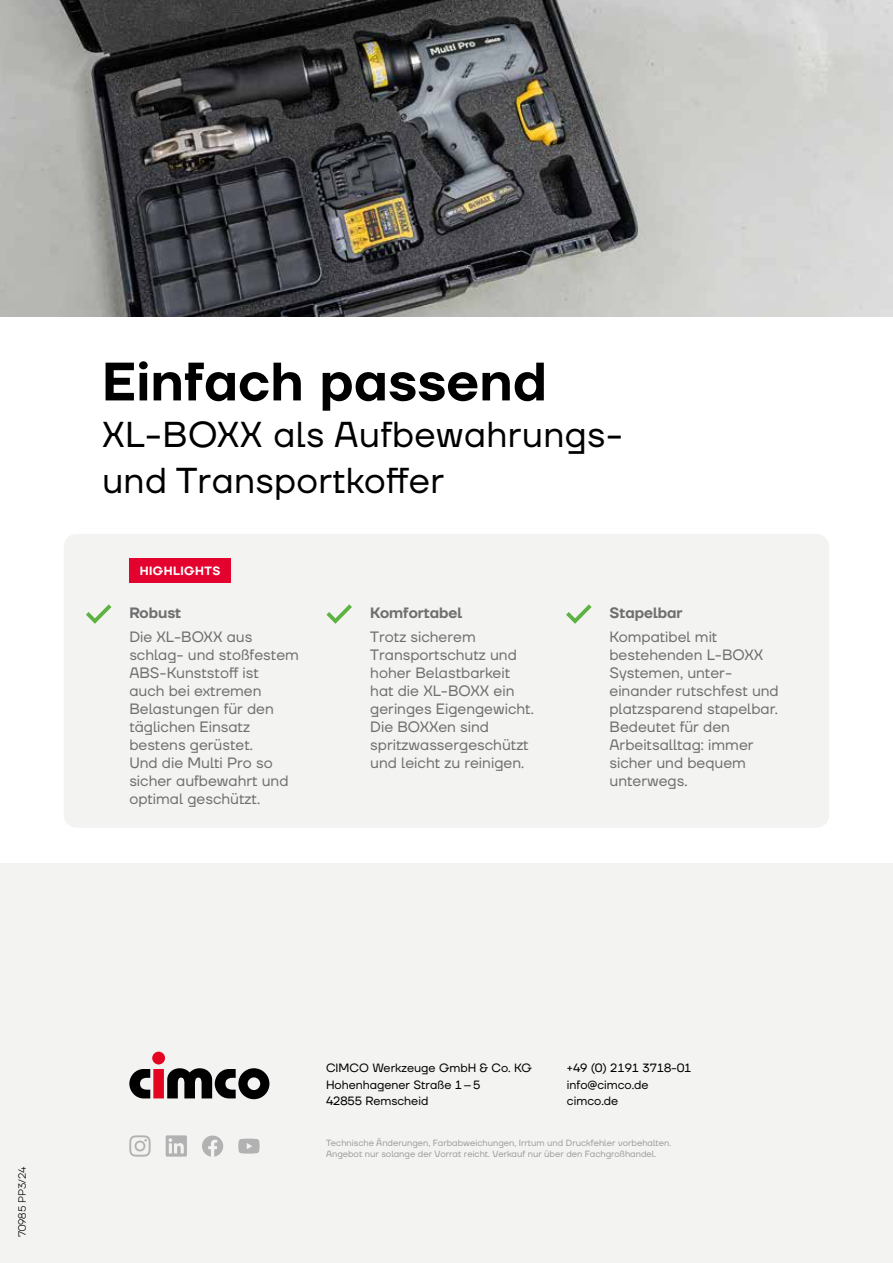
<style>
.page{position:relative;width:893px;height:1263px;background:#fff}
.page>*{position:absolute;margin:0;border:0;box-sizing:border-box;transform-origin:0 0}
.t1{font:600 54px "TT Firs Neue";letter-spacing:.01em;color:#000}
.t2{font:36px/46.5px "TT Firs Neue";letter-spacing:.01em;color:#000}
.t3{font:15px/18px "TT Firs Neue";color:#706f6f}
.t4{font:600 15px "TT Firs Neue";color:#706f6f}
.t5{font:12px/16.5px "TT Firs Neue";color:#000}
.t6{font:600 12px "TT Firs Neue";letter-spacing:.04em;color:#fff}
.t7{font:300 10.5px "TT Firs Neue";color:#000}
.t8{font:9px/10.8px "TT Firs Neue";color:#9d9d9c}
</style>
<div class="page">
<img style="left:0;top:0;width:893px;height:317px">
<div style="left:64px;top:534px;width:765px;height:294px;background:#f3f3f2;border-radius:13px"></div>
<div style="left:129px;top:558px;width:102px;height:24px;background:#e4032f"></div>
<svg style="left:86px;top:604px;width:25px;height:20px"></svg>
<svg style="left:326px;top:604px;width:26px;height:20px"></svg>
<svg style="left:566px;top:604px;width:26px;height:20px"></svg>
<div style="left:0;top:863px;width:893px;height:400px;background:#f3f3f2"></div>
<svg style="left:129px;top:1052px;width:140px;height:47px"></svg>
<svg style="left:129px;top:1135px;width:22px;height:21px"></svg>
<svg style="left:166px;top:1135px;width:21px;height:21px"></svg>
<svg style="left:202px;top:1135px;width:21px;height:22px"></svg>
<svg style="left:238px;top:1138px;width:22px;height:15px"></svg>
<h1 class="t1" style="left:102px;top:345px;width:446px">Einfach passend</h1>
<h2 class="t2" style="left:102px;top:411px;width:523px">XL-BOXX als Aufbewahrungs&shy;und Transportkoffer</h2>
<p class="t6" style="left:140px;top:563px;width:82px">HIGHLIGHTS</p>
<p class="t4" style="left:129px;top:602px;width:53px">Robust</p>
<p class="t3" style="left:129px;top:628px;width:171px">Die XL-BOXX aus schlag- und stoßfestem<br>ABS-Kunststoff ist<br>auch bei extremen<br>Belastungen für den täglichen Einsatz bestens gerüstet.<br>Und die Multi Pro so sicher aufbewahrt und optimal geschützt.</p>
<p class="t4" style="left:370px;top:602px;width:94px">Komfortabel</p>
<p class="t3" style="left:370px;top:628px;width:165px">Trotz sicherem<br>Transportschutz und hoher Belastbarkeit hat die XL-BOXX ein geringes Eigengewicht.<br>Die BOXXen sind spritzwassergeschützt und leicht zu reinigen.</p>
<p class="t4" style="left:609px;top:602px;width:75px">Stapelbar</p>
<p class="t3" style="left:609px;top:628px;width:171px">Kompatibel mit bestehenden L-BOXX<br>Systemen, unter&shy;einander rutschfest und platzsparend stapelbar.<br>Bedeutet für den<br>Arbeitsalltag: immer sicher und bequem unterwegs.</p>
<p class="t7" style="left:15px;top:1237px;width:72px;rotate:-90deg">70985 PP3/24</p>
<p class="t5" style="left:567px;top:1060px;width:126px">+49 (0) 2191 3718-01 info@cimco.de cimco.de</p>
<p class="t5" style="left:326px;top:1060px;width:207px">CIMCO Werkzeuge GmbH &amp; Co. KG<br>Hohenhagener Straße 1–5<br>42855 Remscheid</p>
<p class="t8" style="left:326px;top:1137px;width:347px">Technische Änderungen, Farbabweichungen, Irrtum und Druckfehler vorbehalten.<br>Angebot nur solange der Vorrat reicht. Verkauf nur über den Fachgroßhandel.</p>
</div>
